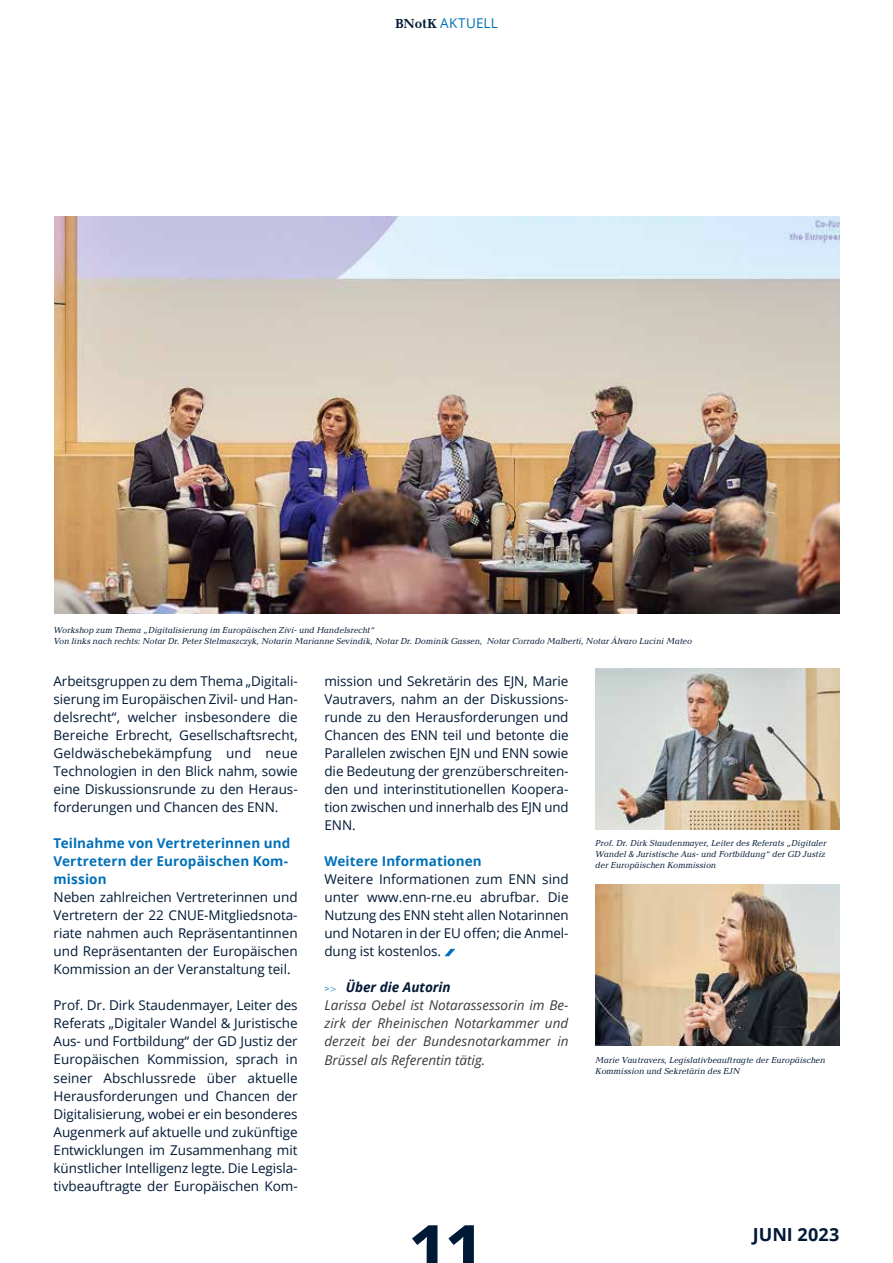
<style>
.page{position:relative;width:893px;height:1263px;background:#fff}
.page>*{position:absolute;margin:0;border:0;box-sizing:border-box;transform-origin:0 0}
.t1{font:700 72px "Open Sans";color:#001936}
.t2{font:700 18px "Open Sans";color:#001936}
.t3{font:13.5px/18px "Open Sans";letter-spacing:-.005em;color:#001936;text-align:justify}
.t4{font:italic 13.5px/18px "Open Sans";letter-spacing:.005em;color:#3b3b3a}
.t5{font:700 13.5px/18px "Open Sans";letter-spacing:.01em;color:#0070b9}
.t6{font:13.5px "Open Sans";letter-spacing:.02em;color:#0070b9}
.t7{font:italic 9px/10.8px "Baltica";color:#001936}
.s1{font-family:"Baltica";font-weight:700;color:#001936}
.s2{font-style:normal;font-size:9px;color:#0070b9}
.s3{font-family:"Baltica";font-size:9px;color:#0070b9}
.s4{font-weight:700;color:#001936}
</style>
<div class="page">
<svg style="left:444px;top:949px;width:11px;height:7px"></svg>
<img style="left:595px;top:668px;width:244px;height:162px">
<img style="left:595px;top:884px;width:244px;height:162px">
<img style="left:54px;top:216px;width:785px;height:397px">
<p class="t6" style="left:395px;top:14px;width:104px"><span class="s1">BNotK</span> AKTUELL</p>
<p class="t7" style="left:54px;top:625px;width:640px">Workshop zum Thema „Digitalisierung im Europäischen Zivi- und Handelsrecht“<br>Von links nach rechts: Notar Dr. Peter Stelmaszczyk, Notarin Marianne Sevindik, Notar Dr. Dominik Gassen, Notar Corrado Malberti, Notar Álvaro Lucini Mateo</p>
<p class="t3" style="left:54px;top:671px;width:246px">Arbeitsgruppen zu dem Thema „Digitali&shy;sierung im Europäischen Zivil- und Han&shy;delsrecht“, welcher insbesondere die Bereiche Erbrecht, Gesellschaftsrecht, Geldwäschebekämpfung und neue Technologien in den Blick nahm, sowie eine Diskussionsrunde zu den Heraus&shy;forderungen und Chancen des ENN.</p>
<p class="t5" style="left:54px;top:834px;width:238px">Teilnahme von Vertreterinnen und<br>Vertretern der Europäischen Kom&shy;mission</p>
<p class="t3" style="left:54px;top:888px;width:246px">Neben zahlreichen Vertreterinnen und Vertretern der 22 CNUE-Mitgliedsnota&shy;riate nahmen auch Repräsentantinnen und Repräsentanten der Europäischen Kommission an der Veranstaltung teil.</p>
<p class="t3" style="left:54px;top:996px;width:246px">Prof. Dr. Dirk Staudenmayer, Leiter des Referats „Digitaler Wandel &amp; Juristische Aus- und Fortbildung“ der GD Justiz der Europäischen Kommission, sprach in seiner Abschlussrede über aktuelle Herausforderungen und Chancen der Digitalisierung, wobei er ein besonderes Augenmerk auf aktuelle und zukünftige Entwicklungen im Zusammenhang mit künstlicher Intelligenz legte. Die Legisla&shy;tivbeauftragte der Europäischen Kom-</p>
<p class="t3" style="left:324px;top:671px;width:246px">mission und Sekretärin des EJN, Marie Vautravers, nahm an der Diskussions&shy;runde zu den Herausforderungen und Chancen des ENN teil und betonte die Parallelen zwischen EJN und ENN sowie die Bedeutung der grenzüberschreiten&shy;den und interinstitutionellen Koopera&shy;tion zwischen und innerhalb des EJN und ENN.</p>
<p class="t5" style="left:324px;top:852px;width:159px">Weitere Informationen</p>
<p class="t3" style="left:324px;top:870px;width:246px">Weitere Informationen zum ENN sind unter www.enn-rne.eu abrufbar. Die Nutzung des ENN steht allen Notarinnen und Notaren in der EU offen; die Anmel&shy;dung ist kostenlos.</p>
<p class="t4" style="left:324px;top:978px;width:246px"><span class="s2">&gt;</span><span class="s3">&gt;</span> <span class="s4">Über die Autorin<br></span>Larissa Oebel ist Notarassessorin im Be&shy;zirk der Rheinischen Notarkammer und derzeit bei der Bundesnotarkammer in Brüssel als Referentin tätig.</p>
<h1 class="t1" style="left:408px;top:1200px;width:79px">11</h1>
<p class="t7" style="left:595px;top:838px;width:233px;text-align:justify">Prof. Dr. Dirk Staudenmayer, Leiter des Referats „Digitaler Wandel &amp; Juristische Aus- und Fortbildung“ der GD Justiz der Europäischen Kommission</p>
<p class="t7" style="left:595px;top:1055px;width:232px">Marie Vautravers, Legislativbeauftragte der Europäischen<br>Kommission und Sekretärin des EJN</p>
<h2 class="t2" style="left:753px;top:1221px;width:88px">JUNI 2023</h2>
</div>
